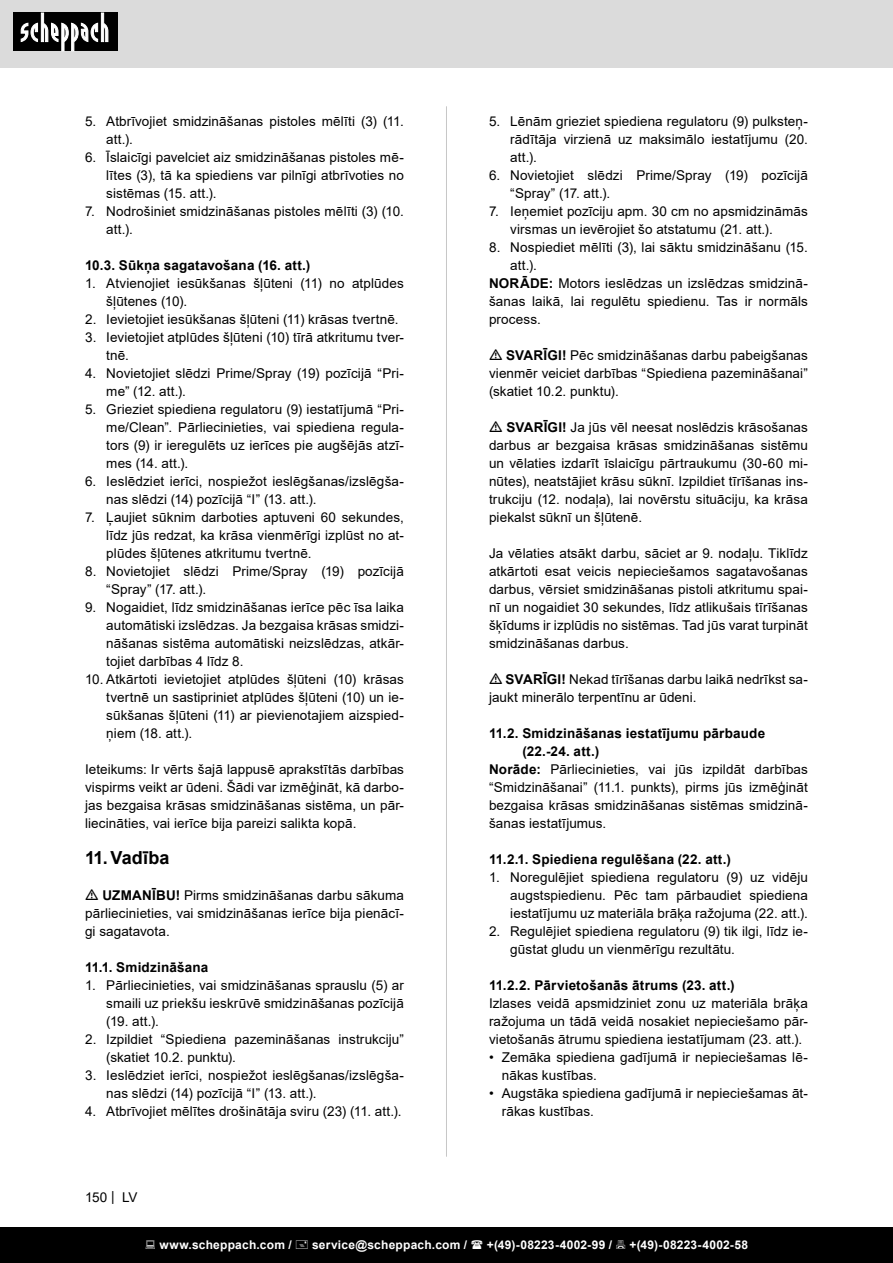
<style>
.page{position:relative;width:893px;height:1263px;background:#fff}
.page>*{position:absolute;margin:0;border:0;box-sizing:border-box;transform-origin:0 0}
.t1{font:700 18px "Arial";color:#000}
.t2{font:13.5px/18px "Arial";letter-spacing:.005em;color:#000;text-align:justify}
.t3{font:700 13.5px/18px "Arial";letter-spacing:.015em;color:#000}
.t4{font:700 12px "Arial";letter-spacing:.02em;color:#fff}
.s1{font-weight:700}
</style>
<div class="page">
<div style="left:0;top:0;width:893px;height:67px;background:#dbdbdb"></div>
<div style="left:0;top:1227px;width:893px;height:36px;background:#000"></div>
<div style="left:13px;top:13px;width:105px;height:38px;background:#000"></div>
<svg style="left:21px;top:13px;width:87px;height:38px"></svg>
<hr style="left:446px;top:106px;width:1px;height:1051px;background:#c7c7c7">
<p class="t2" style="left:106px;top:112px;width:299px;text-indent:-21px">5. Atbrīvojiet smidzināšanas pistoles mēlīti (3) (11. att.).</p>
<p class="t2" style="left:106px;top:148px;width:299px;text-indent:-21px">6. Īslaicīgi pavelciet aiz smidzināšanas pistoles mē&shy;lītes (3), tā ka spiediens var pilnīgi atbrīvoties no sistēmas (15. att.).</p>
<p class="t2" style="left:106px;top:202px;width:299px;text-indent:-21px">7. Nodrošiniet smidzināšanas pistoles mēlīti (3) (10. att.).</p>
<p class="t3" style="left:85px;top:256px;width:227px">10.3. Sūkņa sagatavošana (16. att.)</p>
<p class="t2" style="left:106px;top:274px;width:299px;text-indent:-21px">1. Atvienojiet iesūkšanas šļūteni (11) no atplūdes šļūtenes (10).</p>
<p class="t2" style="left:85px;top:310px;width:315px">2. Ievietojiet iesūkšanas šļūteni (11) krāsas tvertnē.</p>
<p class="t2" style="left:106px;top:328px;width:299px;text-indent:-21px">3. Ievietojiet atplūdes šļūteni (10) tīrā atkritumu tver&shy;tnē.</p>
<p class="t2" style="left:106px;top:364px;width:299px;text-indent:-21px">4. Novietojiet slēdzi Prime/Spray (19) pozīcijā “Pri&shy;me” (12. att.).</p>
<p class="t2" style="left:106px;top:400px;width:299px;text-indent:-21px">5. Grieziet spiediena regulatoru (9) iestatījumā “Pri&shy;me/Clean”. Pārliecinieties, vai spiediena regula&shy;tors (9) ir ieregulēts uz ierīces pie augšējās atzī&shy;mes (14. att.).</p>
<p class="t2" style="left:106px;top:472px;width:299px;text-indent:-21px">6. Ieslēdziet ierīci, nospiežot ieslēgšanas/izslēgša&shy;nas slēdzi (14) pozīcijā “I” (13. att.).</p>
<p class="t2" style="left:106px;top:508px;width:299px;text-indent:-21px">7. Ļaujiet sūknim darboties aptuveni 60 sekundes, līdz jūs redzat, ka krāsa vienmērīgi izplūst no at&shy;plūdes šļūtenes atkritumu tvertnē.</p>
<p class="t2" style="left:106px;top:562px;width:299px;text-indent:-21px">8. Novietojiet slēdzi Prime/Spray (19) pozīcijā “Spray” (17. att.).</p>
<p class="t2" style="left:106px;top:598px;width:299px;text-indent:-21px">9. Nogaidiet, līdz smidzināšanas ierīce pēc īsa laika automātiski izslēdzas. Ja bezgaisa krāsas smidzi&shy;nāšanas sistēma automātiski neizslēdzas, atkār&shy;tojiet darbības 4 līdz 8.</p>
<p class="t2" style="left:106px;top:670px;width:299px;text-indent:-21px">10. Atkārtoti ievietojiet atplūdes šļūteni (10) krāsas tvertnē un sastipriniet atplūdes šļūteni (10) un ie&shy;sūkšanas šļūteni (11) ar pievienotajiem aizspied&shy;ņiem (18. att.).</p>
<p class="t2" style="left:85px;top:760px;width:320px">Ieteikums: Ir vērts šajā lappusē aprakstītās darbības vispirms veikt ar ūdeni. Šādi var izmēģināt, kā darbo&shy;jas bezgaisa krāsas smidzināšanas sistēma, un pār&shy;liecināties, vai ierīce bija pareizi salikta kopā.</p>
<p class="t1" style="left:85px;top:845px;width:86px">11.Vadība</p>
<p class="t2" style="left:85px;top:886px;width:320px;text-indent:17px"><span class="s1">UZMANĪBU!</span> Pirms smidzināšanas darbu sākuma pārliecinieties, vai smidzināšanas ierīce bija pienācī&shy;gi sagatavota.</p>
<p class="t3" style="left:85px;top:958px;width:125px">11.1. Smidzināšana</p>
<p class="t2" style="left:106px;top:976px;width:299px;text-indent:-21px">1. Pārliecinieties, vai smidzināšanas sprauslu (5) ar smaili uz priekšu ieskrūvē smidzināšanas pozīcijā (19. att.).</p>
<p class="t2" style="left:106px;top:1030px;width:299px;text-indent:-21px">2. Izpildiet “Spiediena pazemināšanas instrukciju” (skatiet 10.2. punktu).</p>
<p class="t2" style="left:106px;top:1066px;width:299px;text-indent:-21px">3. Ieslēdziet ierīci, nospiežot ieslēgšanas/izslēgša&shy;nas slēdzi (14) pozīcijā “I” (13. att.).</p>
<p class="t2" style="left:85px;top:1102px;width:318px">4. Atbrīvojiet mēlītes drošinātāja sviru (23) (11. att.).</p>
<p class="t2" style="left:85px;top:1188px;width:54px">150 | LV</p>
<p class="t2" style="left:510px;top:112px;width:299px;text-indent:-21px">5. Lēnām grieziet spiediena regulatoru (9) pulksteņ&shy;rādītāja virzienā uz maksimālo iestatījumu (20. att.).</p>
<p class="t2" style="left:510px;top:166px;width:299px;text-indent:-21px">6. Novietojiet slēdzi Prime/Spray (19) pozīcijā “Spray” (17. att.).</p>
<p class="t2" style="left:510px;top:202px;width:299px;text-indent:-21px">7. Ieņemiet pozīciju apm. 30 cm no apsmidzināmās virsmas un ievērojiet šo atstatumu (21. att.).</p>
<p class="t2" style="left:510px;top:238px;width:299px;text-indent:-21px">8. Nospiediet mēlīti (3), lai sāktu smidzināšanu (15. att.).</p>
<p class="t2" style="left:489px;top:274px;width:320px"><span class="s1">NORĀDE:</span> Motors ieslēdzas un izslēdzas smidzinā&shy;šanas laikā, lai regulētu spiedienu. Tas ir normāls process.</p>
<p class="t2" style="left:489px;top:346px;width:320px;text-indent:17px"><span class="s1">SVARĪGI!</span> Pēc smidzināšanas darbu pabeigšanas vienmēr veiciet darbības “Spiediena pazemināšanai” (skatiet 10.2. punktu).</p>
<p class="t2" style="left:489px;top:418px;width:320px;text-indent:17px"><span class="s1">SVARĪGI!</span> Ja jūs vēl neesat noslēdzis krāsošanas darbus ar bezgaisa krāsas smidzināšanas sistēmu un vēlaties izdarīt īslaicīgu pārtraukumu (30-60 mi&shy;nūtes), neatstājiet krāsu sūknī. Izpildiet tīrīšanas ins&shy;trukciju (12. nodaļa), lai novērstu situāciju, ka krāsa piekalst sūknī un šļūtenē.</p>
<p class="t2" style="left:489px;top:544px;width:320px">Ja vēlaties atsākt darbu, sāciet ar 9. nodaļu. Tiklīdz atkārtoti esat veicis nepieciešamos sagatavošanas darbus, vērsiet smidzināšanas pistoli atkritumu spai&shy;nī un nogaidiet 30 sekundes, līdz atlikušais tīrīšanas šķīdums ir izplūdis no sistēmas. Tad jūs varat turpināt smidzināšanas darbus.</p>
<p class="t2" style="left:489px;top:670px;width:320px;text-indent:17px"><span class="s1">SVARĪGI!</span> Nekad tīrīšanas darbu laikā nedrīkst sa&shy;jaukt minerālo terpentīnu ar ūdeni.</p>
<p class="t3" style="left:522px;top:724px;width:244px;text-indent:-33px">11.2. Smidzināšanas iestatījumu pārbaude (22.-24. att.)</p>
<p class="t2" style="left:489px;top:760px;width:320px"><span class="s1">Norāde:</span> Pārliecinieties, vai jūs izpildāt darbības “Smidzināšanai” (11.1. punkts), pirms jūs izmēģināt bezgaisa krāsas smidzināšanas sistēmas smidzinā&shy;šanas iestatījumus.</p>
<p class="t3" style="left:489px;top:850px;width:243px">11.2.1. Spiediena regulēšana (22. att.)</p>
<p class="t2" style="left:510px;top:868px;width:299px;text-indent:-21px">1. Noregulējiet spiediena regulatoru (9) uz vidēju augstspiedienu. Pēc tam pārbaudiet spiediena iestatījumu uz materiāla brāķa ražojuma (22. att.).</p>
<p class="t2" style="left:510px;top:922px;width:299px;text-indent:-21px">2. Regulējiet spiediena regulatoru (9) tik ilgi, līdz ie&shy;gūstat gludu un vienmērīgu rezultātu.</p>
<p class="t3" style="left:489px;top:976px;width:247px">11.2.2. Pārvietošanās ātrums (23. att.)</p>
<p class="t2" style="left:489px;top:994px;width:320px">Izlases veidā apsmidziniet zonu uz materiāla brāķa ražojuma un tādā veidā nosakiet nepieciešamo pār&shy;vietošanās ātrumu spiediena iestatījumam (23. att.).</p>
<p class="t2" style="left:502px;top:1048px;width:308px;text-indent:-13px">• Zemāka spiediena gadījumā ir nepieciešamas lē&shy;nākas kustības.</p>
<p class="t2" style="left:502px;top:1084px;width:308px;text-indent:-13px">• Augstāka spiediena gadījumā ir nepieciešamas āt&shy;rākas kustības.</p>
<p class="t4" style="left:159px;top:1236px;width:134px">www.scheppach.com /</p>
<p class="t4" style="left:312px;top:1236px;width:157px">service@scheppach.com /</p>
<p class="t4" style="left:487px;top:1236px;width:127px">+(49)-08223-4002-99 /</p>
<p class="t4" style="left:629px;top:1236px;width:120px">+(49)-08223-4002-58</p>
</div>
